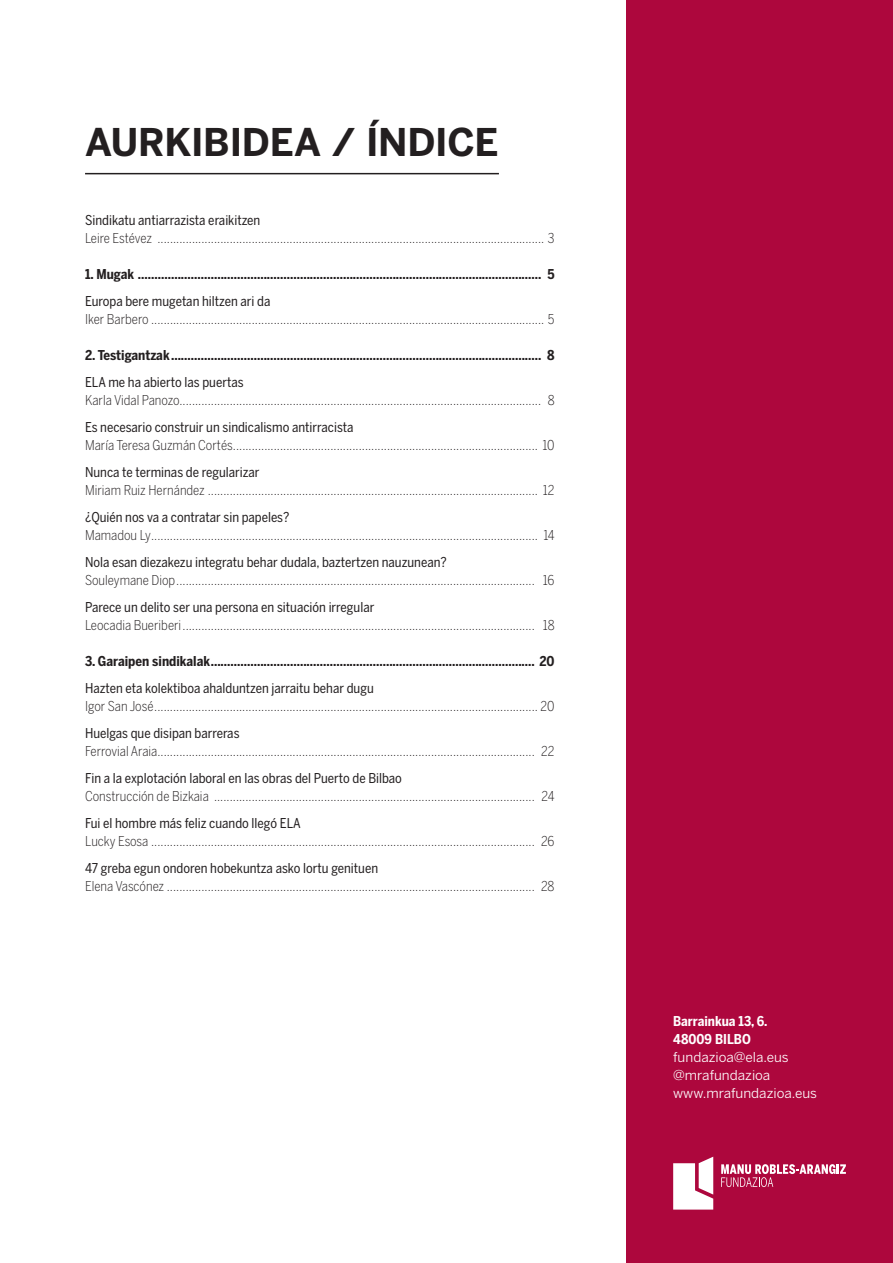
<style>
.page{position:relative;width:893px;height:1263px;background:#fff}
.page>*{position:absolute;margin:0;border:0;box-sizing:border-box;transform-origin:0 0}
.t1{font:700 37.95px "Benton Sans";letter-spacing:-.01em;color:#231f20}
.t2{font:300 13.5px "Benton Sans Cond";color:#231f20}
.t3{font:13.5px "Benton Sans Cond";color:#231f20}
.t4{font:700 13.5px "Benton Sans Cond";color:#231f20}
.t5{font:13.5px/18px "Benton Sans";color:#fff}
.t6{font:700 13.5px/18px "Benton Sans Cond";color:#fff}
</style>
<div class="page">
<div style="left:626px;top:0;width:267px;height:1263px;background:#ad073d"></div>
<svg style="left:721px;top:1164px;width:125px;height:23px"></svg>
<svg style="left:673px;top:1157px;width:40px;height:53px"></svg>
<hr style="left:85px;top:173px;width:414px;height:1px;background:#231f20">
<h1 class="t1" style="left:85px;top:119px;width:415px">AURKIBIDEA / ÍNDICE</h1>
<p class="t3" style="left:85px;top:212px;width:177px">Sindikatu antiarrazista eraikitzen</p>
<p class="t2" style="left:85px;top:230px;width:471px">Leire Estévez ........................................................................................................................... 3</p>
<p class="t4" style="left:85px;top:266px;width:471px">1. Mugak .......................................................................................................................... 5</p>
<p class="t3" style="left:85px;top:293px;width:187px">Europa bere mugetan hiltzen ari da</p>
<p class="t2" style="left:85px;top:311px;width:471px">Iker Barbero ............................................................................................................................. 5</p>
<p class="t4" style="left:85px;top:347px;width:471px">2. Testigantzak................................................................................................................ 8</p>
<p class="t3" style="left:85px;top:374px;width:160px">ELA me ha abierto las puertas</p>
<p class="t2" style="left:85px;top:392px;width:471px">Karla Vidal Panozo................................................................................................................... 8</p>
<p class="t3" style="left:85px;top:419px;width:270px">Es necesario construir un sindicalismo antirracista</p>
<p class="t2" style="left:85px;top:437px;width:471px">María Teresa Guzmán Cortés................................................................................................. 10</p>
<p class="t3" style="left:85px;top:464px;width:176px">Nunca te terminas de regularizar</p>
<p class="t2" style="left:85px;top:482px;width:471px">Miriam Ruiz Hernández ......................................................................................................... 12</p>
<p class="t3" style="left:85px;top:509px;width:206px">¿Quién nos va a contratar sin papeles?</p>
<p class="t2" style="left:85px;top:527px;width:471px">Mamadou Ly........................................................................................................................... 14</p>
<p class="t3" style="left:85px;top:554px;width:363px">Nola esan diezakezu integratu behar dudala, baztertzen nauzunean?</p>
<p class="t2" style="left:85px;top:572px;width:471px">Souleymane Diop.................................................................................................................. 16</p>
<p class="t3" style="left:85px;top:599px;width:291px">Parece un delito ser una persona en situación irregular</p>
<p class="t2" style="left:85px;top:617px;width:471px">Leocadia Bueriberi................................................................................................................ 18</p>
<p class="t4" style="left:85px;top:653px;width:471px">3. Garaipen sindikalak.................................................................................................. 20</p>
<p class="t3" style="left:85px;top:680px;width:290px">Hazten eta kolektiboa ahalduntzen jarraitu behar dugu</p>
<p class="t2" style="left:85px;top:698px;width:471px">Igor San José.......................................................................................................................... 20</p>
<p class="t3" style="left:85px;top:725px;width:156px">Huelgas que disipan barreras</p>
<p class="t2" style="left:85px;top:743px;width:471px">Ferrovial Araia........................................................................................................................ 22</p>
<p class="t3" style="left:85px;top:770px;width:318px">Fin a la explotación laboral en las obras del Puerto de Bilbao</p>
<p class="t2" style="left:85px;top:788px;width:471px">Construcción de Bizkaia ...................................................................................................... 24</p>
<p class="t3" style="left:85px;top:815px;width:217px">Fui el hombre más feliz cuando llegó ELA</p>
<p class="t2" style="left:85px;top:833px;width:471px">Lucky Esosa .......................................................................................................................... 26</p>
<p class="t3" style="left:85px;top:860px;width:295px">47 greba egun ondoren hobekuntza asko lortu genituen</p>
<p class="t2" style="left:85px;top:878px;width:471px">Elena Vascónez ..................................................................................................................... 28</p>
<p class="t6" style="left:673px;top:1012px;width:96px">Barrainkua 13, 6.<br>48009 BILBO</p>
<p class="t5" style="left:673px;top:1048px;width:145px">fundazioa@ela.eus @mrafundazioa www.mrafundazioa.eus</p>
</div>
